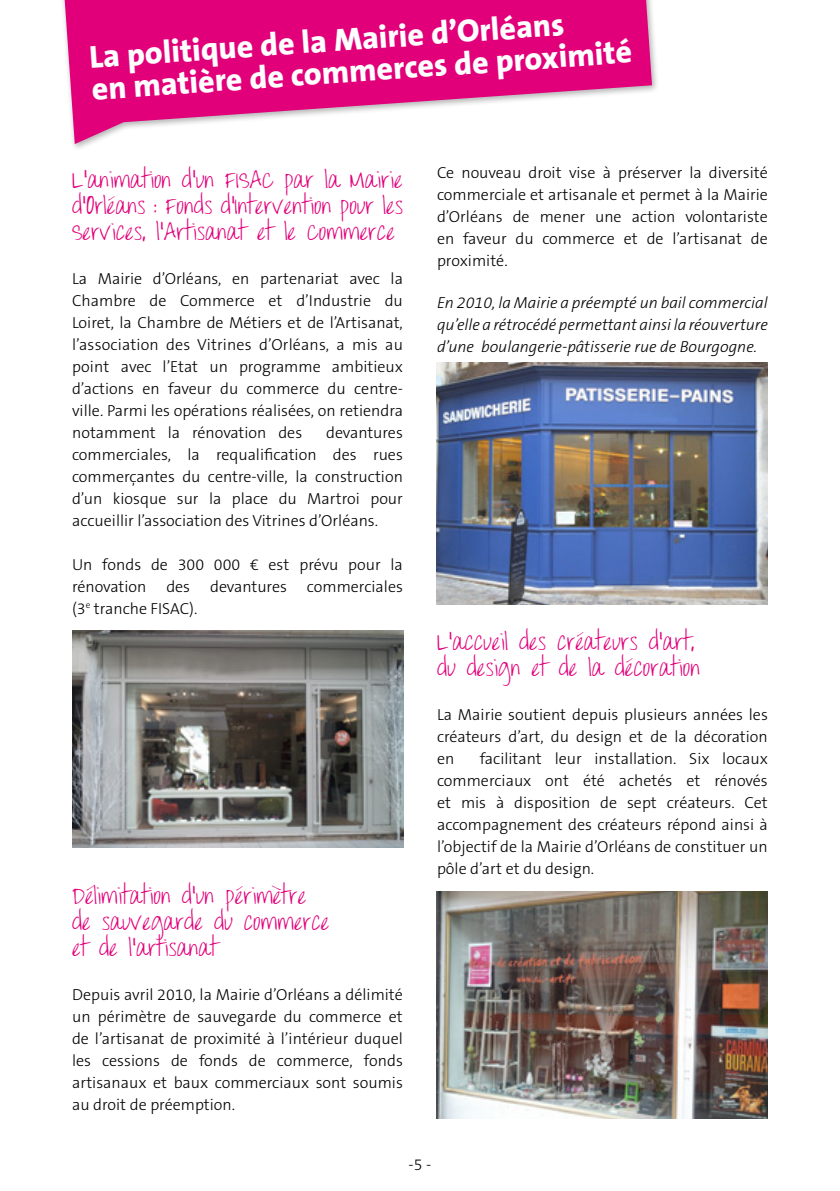
<style>
.page{position:relative;width:840px;height:1191px;background:#fff}
.page>*{position:absolute;margin:0;border:0;box-sizing:border-box;transform-origin:0 0}
.t1{font:800 32px/32px "The Sans B8";color:#fff}
.t2{font:22px/26px "Throw My Hands Upinthe Air";color:#e2007a}
.t3{font:300 16px/22px "The Sans B3";color:#000;text-align:justify}
.t4{font:italic 300 16px/22px "The Sans B3";color:#000;text-align:justify}
.s1{font-size:29.8px}
</style>
<div class="page">
<svg style="left:65px;top:0;width:586px;height:144px;fill:#e2007a"></svg>
<img style="left:72px;top:631px;width:331px;height:216px">
<img style="left:436px;top:362px;width:331px;height:242px">
<img style="left:436px;top:891px;width:331px;height:228px">
<h1 class="t1" style="left:88px;top:42px;width:543px;rotate:-4deg">La politique de la Mairie d’Orléans<br>en matière de commerces de proximité</h1>
<h2 class="t2" style="left:72px;top:167px;width:332px;text-align:justify">L’animation d’un FISAC par la Mairie d’<span class="s1">O</span>rléans : Fonds d’Intervention pour les Services, l’Artisanat et le Commerce</h2>
<p class="t3" style="left:72px;top:268px;width:332px">La Mairie d’Orléans, en partenariat avec la Chambre de Commerce et d’Industrie du Loiret, la Chambre de Métiers et de l’Artisanat, l’association des Vitrines d’Orléans, a mis au point avec l’Etat un programme ambitieux d’actions en faveur du commerce du centre&shy;ville. Parmi les opérations réalisées, on retiendra notamment la rénovation des</p>
<p class="t3" style="left:72px;top:422px;width:332px;text-indent:254px">devantures commerciales, la requalification des rues commerçantes du centre-ville, la construction d’un kiosque sur la place du Martroi pour accueillir l’association des Vitrines d’Orléans.</p>
<p class="t3" style="left:72px;top:554px;width:332px">Un fonds de 300 000 € est prévu pour la rénovation des devantures commerciales (3<sup>e</sup> tranche FISAC).</p>
<h2 class="t2" style="left:72px;top:883px;width:259px">Délimitation d’un périmètre de sauvegarde du commerce et de l’artisanat</h2>
<p class="t3" style="left:72px;top:984px;width:332px">Depuis avril 2010, la Mairie d’Orléans a délimité un périmètre de sauvegarde du commerce et de l’artisanat de proximité à l’intérieur duquel les cessions de fonds de commerce, fonds artisanaux et baux commerciaux sont soumis au droit de préemption.</p>
<p class="t3" style="left:437px;top:162px;width:332px">Ce nouveau droit vise à préserver la diversité commerciale et artisanale et permet à la Mairie d’Orléans de mener une action volontariste en faveur du commerce et de l’artisanat de proximité.</p>
<p class="t4" style="left:437px;top:292px;width:332px">En 2010, la Mairie a préempté un bail commercial qu’elle a rétrocédé permettant ainsi la réouverture d’une boulangerie-pâtisserie rue de Bourgogne.</p>
<h2 class="t2" style="left:437px;top:629px;width:264px">L’accueil des créateurs d’art, du design et de la décoration</h2>
<p class="t3" style="left:437px;top:704px;width:332px">La Mairie soutient depuis plusieurs années les créateurs d’art, du design et de la décoration en</p>
<p class="t3" style="left:437px;top:748px;width:332px;text-indent:43px">facilitant leur installation. Six locaux commerciaux ont été achetés et rénovés et mis à disposition de sept créateurs. Cet accompagnement des créateurs répond ainsi à l’objectif de la Mairie d’Orléans de constituer un pôle d’art et du design.</p>
<p class="t3" style="left:408px;top:1154px;width:24px">-5 -</p>
</div>
